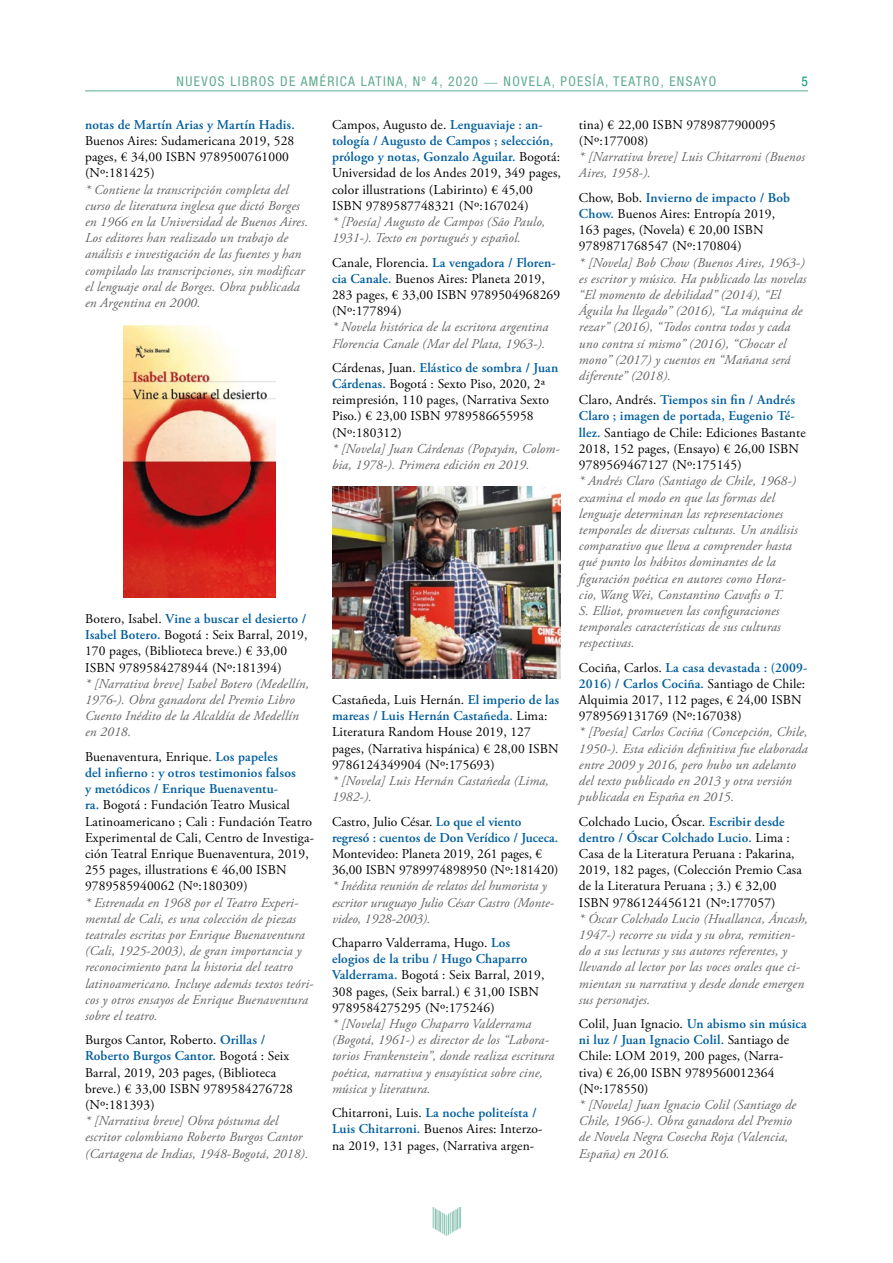
<style>
.page{position:relative;width:893px;height:1263px;background:#fff}
.page>*{position:absolute;margin:0;border:0;box-sizing:border-box;transform-origin:0 0}
.t1{font:italic 13.5px/16.2px "Adobe Garamond Pro";letter-spacing:.01em;color:#646363}
.t2{font:13.5px/16.2px "Adobe Garamond Pro";letter-spacing:.01em;color:#000}
.t3{font:600 13.5px/16.2px "Adobe Garamond Pro";color:#005e9d}
.t4{font:condensed 13.5px "Helvetica Neue LT Std";letter-spacing:.1em;color:#5fac8f}
.t5{font:condensed 13.5px "Helvetica Neue LT Std";color:#009974}
.s1{font-family:"Adobe Garamond Pro";font-stretch:normal}
.s2{font-weight:600;color:#005e9d}
.s3{font-weight:400;color:#000}
</style>
<div class="page">
<hr style="left:85px;top:91px;width:723px;height:1px;background:#5fac8f">
<img style="left:433px;top:1208px;width:27px;height:27px">
<img style="left:124px;top:325px;width:151px;height:272px">
<img style="left:332px;top:487px;width:229px;height:191px">
<p class="t4" style="left:177px;top:74px;width:541px">NUEVOS LIBROS DE AMÉRICA LATINA, Nº 4, 2020 <span class="s1">—</span> NOVELA, POESÍA, TEATRO, ENSAYO</p>
<p class="t5" style="left:801px;top:74px;width:8px">5</p>
<p class="t3" style="left:85px;top:117px;width:211px">notas de Martín Arias y Martín Hadis.</p>
<p class="t2" style="left:85px;top:133px;width:211px">Buenos Aires: Sudamericana 2019, 528 pages, € 34,00 ISBN 9789500761000 (Nº:181425)</p>
<p class="t1" style="left:85px;top:182px;width:225px">* Contiene la transcripción completa del curso de literatura inglesa que dictó Borges en 1966 en la Universidad de Buenos Aires.<br>Los editores han realizado un trabajo de análisis e investigación de las fuentes y han compilado las transcripciones, sin modificar el lenguaje oral de Borges. Obra publicada en Argentina en 2000.</p>
<p class="t2" style="left:332px;top:117px;width:230px">Campos, Augusto de. <span class="s2">Lenguaviaje : an&shy;tología / Augusto de Campos ; selección, prólogo y notas, Gonzalo Aguilar.</span> Bogotá:<br>Universidad de los Andes 2019, 349 pages, color illustrations (Labirinto) € 45,00<br>ISBN 9789587748321 (Nº:167024)</p>
<p class="t1" style="left:332px;top:214px;width:215px">* [Poesía] Augusto de Campos (São Paulo,<br>1931-). Texto en portugués y español.</p>
<p class="t2" style="left:332px;top:255px;width:230px">Canale, Florencia. <span class="s2">La vengadora / Floren&shy;cia Canale.</span> Buenos Aires: Planeta 2019, 283 pages, € 33,00 ISBN 9789504968269 (Nº:177894)</p>
<p class="t1" style="left:332px;top:319px;width:218px">* Novela histórica de la escritora argentina<br>Florencia Canale (Mar del Plata, 1963-).</p>
<p class="t2" style="left:332px;top:360px;width:228px">Cárdenas, Juan. <span class="s2">Elástico de sombra / Juan Cárdenas.</span> Bogotá : Sexto Piso, 2020, 2ª reimpresión, 110 pages, (Narrativa Sexto Piso.) € 23,00 ISBN 9789586655958 (Nº:180312)</p>
<p class="t1" style="left:332px;top:441px;width:229px">* [Novela] Juan Cárdenas (Popayán, Colom&shy;bia, 1978-). Primera edición en 2019.</p>
<p class="t2" style="left:579px;top:117px;width:198px">tina) € 22,00 ISBN 9789877900095 (Nº:177008)</p>
<p class="t1" style="left:579px;top:149px;width:227px">* [Narrativa breve] Luis Chitarroni (Buenos<br>Aires, 1958-).</p>
<p class="t2" style="left:579px;top:190px;width:213px">Chow, Bob. <span class="s2">Invierno de impacto / Bob<br>Chow.</span> Buenos Aires: Entropía 2019,<br>163 pages, (Novela) € 20,00 ISBN<br>9789871768547 (Nº:170804)</p>
<p class="t1" style="left:579px;top:255px;width:229px">* [Novela] Bob Chow (Buenos Aires, 1963-) es escritor y músico. Ha publicado las novelas “El momento de debilidad” (2014), “El Águila ha llegado” (2016), “La máquina de rezar” (2016), “Todos contra todos y cada uno contra sí mismo” (2016), “Chocar el mono” (2017) y cuentos en “Mañana será diferente” (2018).</p>
<p class="t2" style="left:579px;top:392px;width:228px">Claro, Andrés. <span class="s2">Tiempos sin fin / Andrés Claro ; imagen de portada, Eugenio Té&shy;llez.</span> Santiago de Chile: Ediciones Bastante 2018, 152 pages, (Ensayo) € 26,00 ISBN 9789569467127 (Nº:175145)</p>
<p class="t1" style="left:579px;top:473px;width:220px">* Andrés Claro (Santiago de Chile, 1968-) examina el modo en que las formas del lenguaje determinan las representaciones temporales de diversas culturas. Un análisis comparativo que lleva a comprender hasta qué punto los hábitos dominantes de la figuración poética en autores como Hora&shy;cio, Wang Wei, Constantino Cavafis o T.<br>S. Elliot, promueven las configuraciones temporales características de sus culturas respectivas.</p>
<p class="t2" style="left:579px;top:660px;width:230px">Cociña, Carlos. <span class="s2">La casa devastada : (2009- 2016) / Carlos Cociña.</span> Santiago de Chile:<br>Alquimia 2017, 112 pages, € 24,00 ISBN 9789569131769 (Nº:167038)</p>
<p class="t1" style="left:579px;top:724px;width:230px">* [Poesía] Carlos Cociña (Concepción, Chile, 1950-). Esta edición definitiva fue elaborada entre 2009 y 2016, pero hubo un adelanto del texto publicado en 2013 y otra versión publicada en España en 2015.</p>
<p class="t2" style="left:579px;top:814px;width:224px">Colchado Lucio, Óscar. <span class="s2">Escribir desde dentro / Óscar Colchado Lucio.</span> Lima :<br>Casa de la Literatura Peruana : Pakarina, 2019, 182 pages, (Colección Premio Casa de la Literatura Peruana ; 3.) € 32,00<br>ISBN 9786124456121 (Nº:177057)</p>
<p class="t1" style="left:579px;top:911px;width:230px">* Óscar Colchado Lucio (Huallanca, Áncash, 1947-) recorre su vida y su obra, remitien&shy;do a sus lecturas y sus autores referentes, y llevando al lector por las voces orales que ci&shy;mientan su narrativa y desde donde emergen sus personajes.</p>
<p class="t2" style="left:579px;top:1016px;width:230px">Colil, Juan Ignacio. <span class="s2">Un abismo sin música ni luz / Juan Ignacio Colil.</span> Santiago de<br>Chile: LOM 2019, 200 pages, (Narra&shy;tiva) € 26,00 ISBN 9789560012364 (Nº:178550)</p>
<p class="t1" style="left:579px;top:1097px;width:219px">* [Novela] Juan Ignacio Colil (Santiago de Chile, 1966-). Obra ganadora del Premio de Novela Negra Cosecha Roja (Valencia, España) en 2016.</p>
<p class="t2" style="left:85px;top:611px;width:224px">Botero, Isabel. <span class="s2">Vine a buscar el desierto / Isabel Botero.</span> Bogotá : Seix Barral, 2019, 170 pages, (Biblioteca breve.) € 33,00<br>ISBN 9789584278944 (Nº:181394)</p>
<p class="t1" style="left:85px;top:676px;width:226px">* [Narrativa breve] Isabel Botero (Medellín, 1976-). Obra ganadora del Premio Libro Cuento Inédito de la Alcaldía de Medellín en 2018.</p>
<p class="t2" style="left:85px;top:749px;width:230px">Buenaventura, Enrique. <span class="s2">Los papeles<br>del infierno : y otros testimonios falsos<br>y metódicos / Enrique Buenaventu-<br>ra.</span> Bogotá : Fundación Teatro Musical Latinoamericano ; Cali : Fundación Teatro Experimental de Cali, Centro de Investiga&shy;ción Teatral Enrique Buenaventura, 2019, 255 pages, illustrations € 46,00 ISBN 9789585940062 (Nº:180309)</p>
<p class="t1" style="left:85px;top:894px;width:230px">* Estrenada en 1968 por el Teatro Experi&shy;mental de Cali, es una colección de piezas teatrales escritas por Enrique Buenaventura (Cali, 1925-2003), de gran importancia y reconocimiento para la historia del teatro latinoamericano. Incluye además textos teóri&shy;cos y otros ensayos de Enrique Buenaventura sobre el teatro.</p>
<p class="t2" style="left:85px;top:1032px;width:209px">Burgos Cantor, Roberto. <span class="s2">Orillas /<br>Roberto Burgos Cantor.</span> Bogotá : Seix<br>Barral, 2019, 203 pages, (Biblioteca breve.) € 33,00 ISBN 9789584276728 (Nº:181393)</p>
<p class="t1" style="left:85px;top:1113px;width:225px">* [Narrativa breve] Obra póstuma del escritor colombiano Roberto Burgos Cantor (Cartagena de Indias, 1948-Bogotá, 2018).</p>
<p class="t2" style="left:332px;top:692px;width:229px">Castañeda, Luis Hernán. <span class="s2">El imperio de las mareas / Luis Hernán Castañeda.</span> Lima:<br>Literatura Random House 2019, 127 pages, (Narrativa hispánica) € 28,00 ISBN 9786124349904 (Nº:175693)</p>
<p class="t1" style="left:332px;top:773px;width:218px">* [Novela] Luis Hernán Castañeda (Lima,<br>1982-).</p>
<p class="t3" style="left:332px;top:813px;width:228px"><span class="s3">Castro, Julio César.</span> Lo que el viento regresó : cuentos de Don Verídico / Juceca.</p>
<p class="t2" style="left:332px;top:846px;width:228px">Montevideo: Planeta 2019, 261 pages, €<br>36,00 ISBN 9789974898950 (Nº:181420)</p>
<p class="t1" style="left:332px;top:878px;width:223px">* Inédita reunión de relatos del humorista y escritor uruguayo Julio César Castro (Monte&shy;video, 1928-2003).</p>
<p class="t2" style="left:332px;top:935px;width:214px">Chaparro Valderrama, Hugo. <span class="s2">Los elogios de la tribu / Hugo Chaparro Valderrama.</span> Bogotá : Seix Barral, 2019, 308 pages, (Seix barral.) € 31,00 ISBN 9789584275295 (Nº:175246)</p>
<p class="t1" style="left:332px;top:1016px;width:224px">* [Novela] Hugo Chaparro Valderrama (Bogotá, 1961-) es director de los “Labora&shy;torios Frankenstein”, donde realiza escritura poética, narrativa y ensayística sobre cine, música y literatura.</p>
<p class="t2" style="left:332px;top:1105px;width:212px">Chitarroni, Luis. <span class="s2">La noche politeísta /<br>Luis Chitarroni.</span> Buenos Aires: Interzo&shy;na 2019, 131 pages, (Narrativa argen-</p>
</div>
